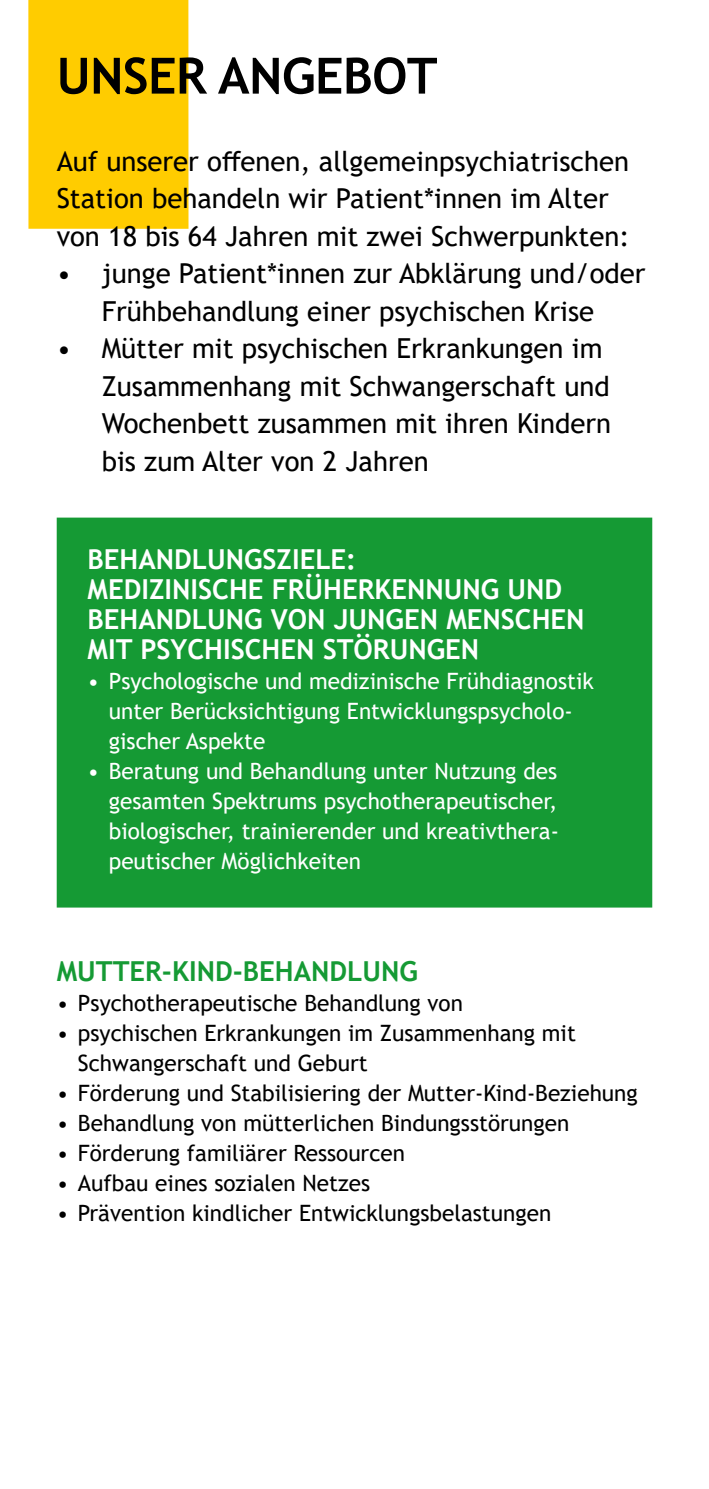
<style>
.page{position:relative;width:709px;height:1489px;background:#fff}
.page>*{position:absolute;margin:0;border:0;box-sizing:border-box;transform-origin:0 0}
.t1{font:700 50px "Trebuchet MS";letter-spacing:-.01em;color:#000}
.t2{font:27.5px/37.5px "Trebuchet MS";color:#000}
.t3{font:700 27.5px/30px "Trebuchet MS";color:#fff}
.t4{font:700 27.5px "Trebuchet MS";color:#159a34}
.t5{font:22.5px/30px "Trebuchet MS";color:#000}
.t6{font:22.5px/30px "Trebuchet MS";color:#fff}
</style>
<div class="page">
<div style="left:58px;top:519px;width:593px;height:387px;background:#159a34"></div>
<div style="left:57px;top:517px;width:595px;height:390px;border:2px solid #159a34"></div>
<div style="left:28px;top:0;width:160px;height:229px;background:#fc0"></div>
<h1 class="t1" style="left:57px;top:45px;width:382px">UNSER ANGEBOT</h1>
<p class="t2" style="left:57px;top:142px;width:574px">Auf unserer offenen, allgemeinpsychiatrischen<br>Station behandeln wir Patient*innen im Alter von 18 bis 64 Jahren mit zwei Schwerpunkten:</p>
<p class="t2" style="left:57px;top:254px;width:590px;text-align:center">• junge Patient*innen zur Abklärung und/oder<br>Frühbehandlung einer psychischen Krise</p>
<p class="t2" style="left:102px;top:329px;width:511px;text-indent:-45px">• Mütter mit psychischen Erkrankungen im Zusammenhang mit Schwangerschaft und Wochenbett zusammen mit ihren Kindern bis zum Alter von 2 Jahren</p>
<p class="t3" style="left:88px;top:544px;width:498px">BEHANDLUNGSZIELE:<br>MEDIZINISCHE FRÜHERKENNUNG UND<br>BEHANDLUNG VON JUNGEN MENSCHEN<br>MIT PSYCHISCHEN STÖRUNGEN</p>
<p class="t6" style="left:109px;top:665px;width:486px;text-indent:-21px">• Psychologische und medizinische Frühdiagnostik unter Berücksichtigung Entwicklungspsycholo&shy;gischer Aspekte</p>
<p class="t6" style="left:109px;top:755px;width:450px;text-align:justify;text-indent:-21px">• Beratung und Behandlung unter Nutzung des gesamten Spektrums psychotherapeutischer, biologischer, trainierender und kreativthera&shy;peutischer Möglichkeiten</p>
<p class="t4" style="left:57px;top:954px;width:362px">MUTTER-KIND-BEHANDLUNG</p>
<p class="t5" style="left:57px;top:987px;width:408px">• Psychotherapeutische Behandlung von</p>
<p class="t5" style="left:78px;top:1017px;width:499px;text-indent:-21px">• psychischen Erkrankungen im Zusammenhang mit<br>Schwangerschaft und Geburt</p>
<p class="t5" style="left:57px;top:1077px;width:582px">• Förderung und Stabilisiering der Mutter- Kind- Beziehung</p>
<p class="t5" style="left:57px;top:1107px;width:514px">• Behandlung von mütterlichen Bindungsstörungen</p>
<p class="t5" style="left:57px;top:1137px;width:350px">• Förderung familiärer Ressourcen</p>
<p class="t5" style="left:57px;top:1167px;width:315px">• Aufbau eines sozialen Netzes</p>
<p class="t5" style="left:57px;top:1197px;width:496px">• Prävention kindlicher Entwicklungsbelastungen</p>
</div>
